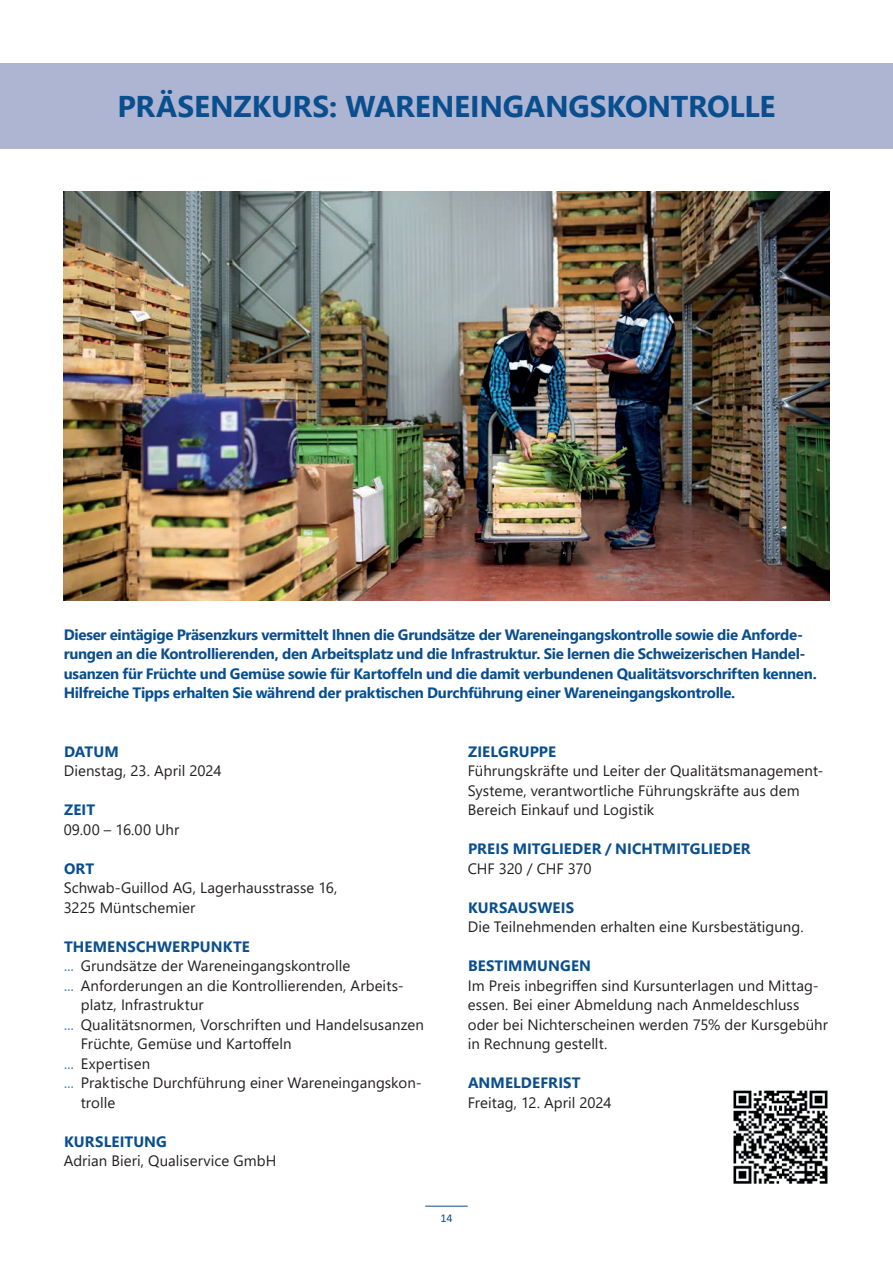
<style>
.page{position:relative;width:893px;height:1263px;background:#fff}
.page>*{position:absolute;margin:0;border:0;box-sizing:border-box;transform-origin:0 0}
.t1{font:700 30px "Segoe UI";letter-spacing:-.005em;color:#094e8e}
.t2{font:15px/19.5px "Segoe UI";letter-spacing:.005em;color:#231f20}
.t3{font:700 15px/19.5px "Segoe UI";letter-spacing:-.02em;color:#094e8e}
.t4{font:700 15px "Segoe UI";letter-spacing:.005em;color:#094e8e}
.t5{font:700 15px "Segoe UI";letter-spacing:.01em;color:#094e8e}
.t6{font:15px "Segoe UI";letter-spacing:-.015em;color:#231f20}
.t7{font:12px "Calibri";color:#094e8e}
.s1{font-family:"Calibri";color:#367bbb}
</style>
<div class="page">
<hr style="left:425px;top:1206px;width:43px;height:1px;background:#094e8e">
<div style="left:0;top:64px;width:893px;height:85px;background:#aeb5d2"></div>
<img style="left:64px;top:191px;width:765px;height:410px">
<img style="left:733px;top:1090px;width:95px;height:94px">
<h1 class="t1" style="left:118px;top:78px;width:659px">PRÄSENZKURS: WARENEINGANGSKONTROLLE</h1>
<p class="t3" style="left:64px;top:624px;width:754px">Dieser eintägige Präsenzkurs vermittelt Ihnen die Grundsätze der Wareneingangskontrolle sowie die Anforde&shy;rungen an die Kontrollierenden, den Arbeitsplatz und die Infrastruktur. Sie lernen die Schweizerischen Handel&shy;usanzen für Früchte und Gemüse sowie für Kartoffeln und die damit verbundenen Qualitätsvorschriften kennen.<br>Hilfreiche Tipps erhalten Sie während der praktischen Durchführung einer Wareneingangskontrolle.</p>
<p class="t3" style="left:64px;top:741px;width:56px">DATUM</p>
<p class="t2" style="left:64px;top:760px;width:159px">Dienstag, 23. April 2024</p>
<p class="t3" style="left:64px;top:799px;width:33px">ZEIT</p>
<p class="t2" style="left:64px;top:818px;width:117px">09.00 – 16.00 Uhr</p>
<p class="t3" style="left:64px;top:858px;width:32px">ORT</p>
<p class="t2" style="left:64px;top:877px;width:275px">Schwab-Guillod AG, Lagerhausstrasse 16,<br>3225 Müntschemier</p>
<p class="t4" style="left:64px;top:932px;width:187px">THEMENSCHWERPUNKTE</p>
<p class="t2" style="left:64px;top:955px;width:288px"><span class="s1">…</span> Grundsätze der Wareneingangskontrolle</p>
<p class="t2" style="left:64px;top:974px;width:342px"><span class="s1">…</span> Anforderungen an die Kontrollierenden, Arbeits-</p>
<p class="t2" style="left:81px;top:994px;width:125px">platz, Infrastruktur</p>
<p class="t2" style="left:64px;top:1013px;width:362px"><span class="s1">…</span> Qualitätsnormen, Vorschriften und Handelsusanzen</p>
<p class="t2" style="left:81px;top:1033px;width:212px">Früchte, Gemüse und Kartoffeln</p>
<p class="t2" style="left:64px;top:1052px;width:88px"><span class="s1">…</span> Expertisen</p>
<p class="t2" style="left:64px;top:1072px;width:360px"><span class="s1">…</span> Praktische Durchführung einer Wareneingangskon-</p>
<p class="t2" style="left:81px;top:1091px;width:36px">trolle</p>
<p class="t5" style="left:64px;top:1127px;width:104px">KURSLEITUNG</p>
<p class="t2" style="left:64px;top:1150px;width:214px">Adrian Bieri, Qualiservice GmbH</p>
<p class="t4" style="left:468px;top:737px;width:90px">ZIELGRUPPE</p>
<p class="t2" style="left:468px;top:760px;width:357px">Führungskräfte und Leiter der Qualitätsmanagement-<br>Systeme, verantwortliche Führungskräfte aus dem<br>Bereich Einkauf und Logistik</p>
<p class="t4" style="left:468px;top:835px;width:284px">PREIS MITGLIEDER / NICHTMITGLIEDER</p>
<p class="t6" style="left:468px;top:854px;width:125px">CHF 320 / CHF 370</p>
<p class="t5" style="left:468px;top:893px;width:108px">KURSAUSWEIS</p>
<p class="t2" style="left:468px;top:916px;width:337px">Die Teilnehmenden erhalten eine Kursbestätigung.</p>
<p class="t5" style="left:468px;top:952px;width:125px">BESTIMMUNGEN</p>
<p class="t2" style="left:468px;top:974px;width:362px">Im Preis inbegriffen sind Kursunterlagen und Mittag&shy;essen. Bei einer Abmeldung nach Anmeldeschluss oder bei Nichterscheinen werden 75% der Kursgebühr in Rechnung gestellt.</p>
<p class="t5" style="left:468px;top:1069px;width:114px">ANMELDEFRIST</p>
<p class="t2" style="left:468px;top:1091px;width:145px">Freitag, 12. April 2024</p>
<p class="t7" style="left:440px;top:1209px;width:14px">14</p>
</div>
